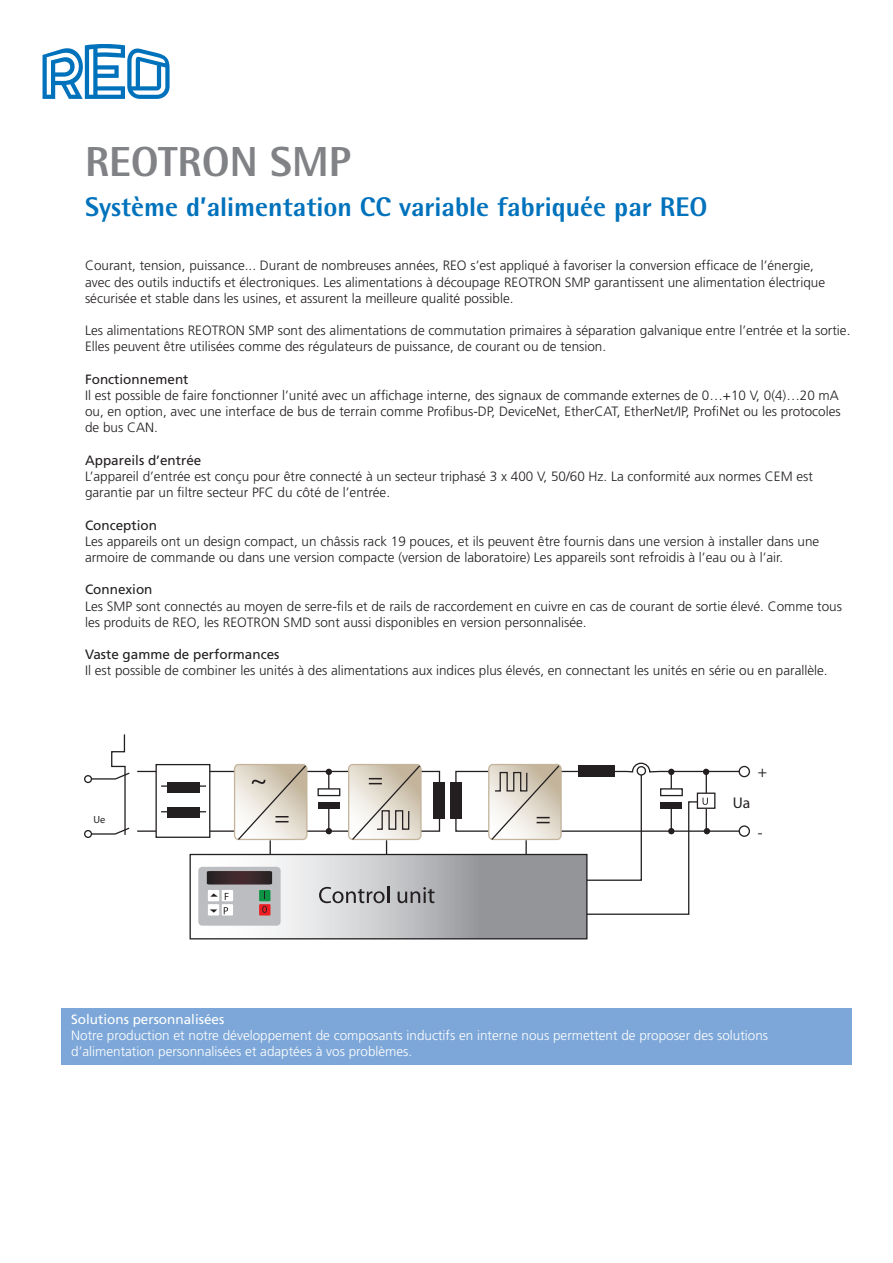
<style>
.page{position:relative;width:893px;height:1263px;background:#fff}
.page>*{position:absolute;margin:0;border:0;box-sizing:border-box;transform-origin:0 0}
.t1{font:800 42px "Rotis Semi Sans";color:#808285}
.t2{font:800 27px "Rotis Semi Sans";color:#0072bc}
.t3{font:15.6px "Myriad Pro";color:#231f20}
.t4{font:300 13.5px/16.2px "Frutiger";color:#231f20}
.t5{font:300 13.5px/16.2px "Frutiger";color:#fff}
.t6{font:13.5px "Frutiger";color:#231f20}
.t7{font:13.5px "Frutiger";color:#fff}
.t8{font:10.35px "Myriad Pro";color:#231f20}
</style>
<div class="page">
<svg style="left:43px;top:44px;width:127px;height:55px"></svg>
<div style="left:61px;top:1008px;width:790px;height:56px;background:#7ca7d8"></div>
<div style="left:137px;top:771px;width:303px;height:61px;border:1px solid #231f20"></div>
<div style="left:434px;top:783px;width:11px;height:36px;background:#231f20"></div>
<div style="left:450px;top:783px;width:12px;height:36px;background:#231f20"></div>
<div style="left:348px;top:764px;width:74px;height:76px;border:1px solid #c3b49b;border-radius:4px"></div>
<div style="left:156px;top:765px;width:54px;height:72px;background:#fff"></div>
<div style="left:155px;top:764px;width:55px;height:74px;border:1px solid #231f20"></div>
<div style="left:167px;top:782px;width:33px;height:11px;background:#231f20"></div>
<div style="left:167px;top:807px;width:33px;height:10px;background:#231f20"></div>
<div style="left:739px;top:766px;width:11px;height:11px;border:1px solid #231f20;border-radius:50%"></div>
<div style="left:739px;top:825px;width:11px;height:12px;border:1px solid #231f20;border-radius:50%"></div>
<svg style="left:202px;top:856px;width:383px;height:81px"></svg>
<div style="left:190px;top:854px;width:397px;height:85px;border:1px solid #231f20"></div>
<svg style="left:85px;top:734px;width:45px;height:101px"></svg>
<div style="left:84px;top:775px;width:8px;height:8px;border:1px solid #231f20;border-radius:50%"></div>
<div style="left:85px;top:830px;width:6px;height:7px;background:#fff;border-radius:50%"></div>
<div style="left:84px;top:830px;width:8px;height:8px;border:1px solid #231f20;border-radius:50%"></div>
<div style="left:318px;top:802px;width:22px;height:7px;background:#231f20"></div>
<svg style="left:326px;top:809px;width:6px;height:25px"></svg>
<svg style="left:326px;top:769px;width:6px;height:19px"></svg>
<div style="left:318px;top:788px;width:22px;height:8px;border:1px solid #231f20"></div>
<svg style="left:319px;top:886px;width:70px;height:17px"></svg>
<svg style="left:398px;top:887px;width:37px;height:16px"></svg>
<svg style="left:235px;top:764px;width:72px;height:90px"></svg>
<svg style="left:455px;top:762px;width:290px;height:153px"></svg>
<svg style="left:349px;top:764px;width:72px;height:90px"></svg>
<div style="left:198px;top:867px;width:83px;height:59px;background:#bcbdc0;border-radius:4px"></div>
<svg style="left:207px;top:871px;width:65px;height:13px"></svg>
<div style="left:208px;top:890px;width:11px;height:11px;background:#fff"></div>
<svg style="left:222px;top:890px;width:11px;height:11px"></svg>
<div style="left:208px;top:904px;width:11px;height:11px;background:#fff"></div>
<svg style="left:222px;top:904px;width:11px;height:11px"></svg>
<div style="left:259px;top:890px;width:11px;height:11px;background:#0d9344"></div>
<div style="left:259px;top:904px;width:11px;height:11px;background:#ee1d23"></div>
<svg style="left:225px;top:893px;width:4px;height:7px"></svg>
<svg style="left:224px;top:907px;width:4px;height:7px"></svg>
<svg style="left:262px;top:906px;width:5px;height:7px"></svg>
<svg style="left:210px;top:893px;width:8px;height:4px"></svg>
<svg style="left:210px;top:909px;width:7px;height:3px"></svg>
<hr style="left:161px;top:785px;width:45px;height:2px;background:#231f20">
<hr style="left:161px;top:811px;width:45px;height:1px;background:#231f20">
<p class="t1" style="left:85px;top:135px;width:267px">REOTRON SMP</p>
<p class="t2" style="left:85px;top:190px;width:624px">Système d’alimentation CC variable fabriquée par REO</p>
<p class="t4" style="left:85px;top:258px;width:742px">Courant, tension, puissance... Durant de nombreuses années, REO s’est appliqué à favoriser la conversion efficace de l’énergie, avec des outils inductifs et électroniques. Les alimentations à découpage REOTRON SMP garantissent une alimentation électrique sécurisée et stable dans les usines, et assurent la meilleure qualité possible.</p>
<p class="t4" style="left:85px;top:323px;width:767px">Les alimentations REOTRON SMP sont des alimentations de commutation primaires à séparation galvanique entre l’entrée et la sortie.<br>Elles peuvent être utilisées comme des régulateurs de puissance, de courant ou de tension.</p>
<p class="t6" style="left:85px;top:371px;width:105px">Fonctionnement</p>
<p class="t4" style="left:85px;top:387px;width:757px">Il est possible de faire fonctionner l’unité avec un affichage interne, des signaux de commande externes de 0…+10 V, 0(4)…20 mA ou, en option, avec une interface de bus de terrain comme Profibus-DP, DeviceNet, EtherCAT, EtherNet/IP, ProfiNet ou les protocoles de bus CAN.</p>
<p class="t6" style="left:85px;top:452px;width:118px">Appareils d’entrée</p>
<p class="t4" style="left:85px;top:468px;width:729px">L’appareil d’entrée est conçu pour être connecté à un secteur triphasé 3 x 400 V, 50/60 Hz. La conformité aux normes CEM est garantie par un filtre secteur PFC du côté de l’entrée.</p>
<p class="t6" style="left:85px;top:517px;width:73px">Conception</p>
<p class="t4" style="left:85px;top:533px;width:736px">Les appareils ont un design compact, un châssis rack 19 pouces, et ils peuvent être fournis dans une version à installer dans une armoire de commande ou dans une version compacte (version de laboratoire) Les appareils sont refroidis à l’eau ou à l’air.</p>
<p class="t6" style="left:85px;top:582px;width:69px">Connexion</p>
<p class="t4" style="left:85px;top:598px;width:758px">Les SMP sont connectés au moyen de serre-fils et de rails de raccordement en cuivre en cas de courant de sortie élevé. Comme tous les produits de REO, les REOTRON SMD sont aussi disponibles en version personnalisée.</p>
<p class="t6" style="left:85px;top:647px;width:196px">Vaste gamme de performances</p>
<p class="t4" style="left:85px;top:663px;width:744px">Il est possible de combiner les unités à des alimentations aux indices plus élevés, en connectant les unités en série ou en parallèle.</p>
<p class="t8" style="left:94px;top:813px;width:13px">Ue</p>
<p class="t3" style="left:733px;top:793px;width:19px">Ua</p>
<p class="t3" style="left:758px;top:762px;width:11px">+</p>
<p class="t3" style="left:758px;top:823px;width:6px">-</p>
<p class="t7" style="left:71px;top:1011px;width:155px">Solutions personnalisées</p>
<p class="t5" style="left:71px;top:1027px;width:698px">Notre production et notre développement de composants inductifs en interne nous permettent de proposer des solutions d’alimentation personnalisées et adaptées à vos problèmes.</p>
</div>
